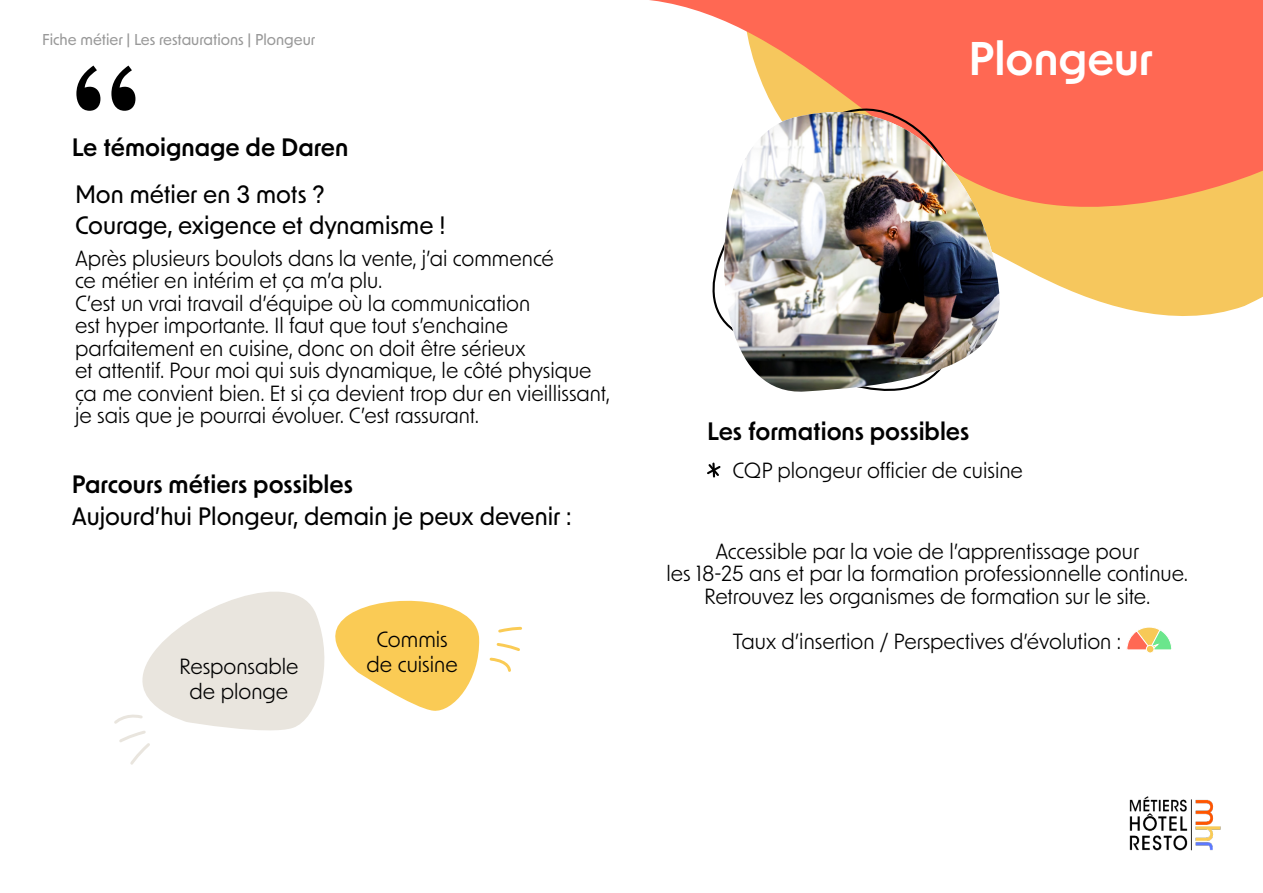
<style>
.page{position:relative;width:1263px;height:893px;background:#fff}
.page>*{position:absolute;margin:0;border:0;box-sizing:border-box;transform-origin:0 0}
.t1{font:700 150px "Copperplate Gothic";color:#000}
.t2{font:600 45px "New Order";color:#fff}
.t3{font:500 24px/31.5px "New Order";color:#000}
.t4{font:600 24px "New Order";color:#000}
.t5{font:21px/22.5px "New Order";color:#000;text-align:center}
.t6{font:500 15px "New Order";color:#999}
</style>
<div class="page">
<img style="left:1129px;top:796px;width:92px;height:55px">
<svg style="left:1057px;top:237px;width:206px;height:79px;background:#f7cd6f"></svg>
<svg style="left:649px;top:0;width:614px;height:237px;background:#fd8467"></svg>
<svg style="left:707px;top:462px;width:14px;height:16px"></svg>
<svg style="left:1127px;top:627px;width:45px;height:23px"></svg>
<div style="left:1146px;top:645px;width:8px;height:8px;background:#f7c957;border-radius:50%"></div>
<div style="left:1146px;top:645px;width:8px;height:8px;border:1px solid #fff;border-radius:50%"></div>
<svg style="left:498px;top:626px;width:24px;height:7px"></svg>
<svg style="left:489px;top:643px;width:31px;height:29px"></svg>
<svg style="left:114px;top:591px;width:366px;height:174px"></svg>
<svg style="left:673px;top:57px;width:384px;height:246px"></svg>
<svg style="left:714px;top:84px;width:288px;height:236px"></svg>
<img style="left:722px;top:112px;width:279px;height:280px">
<p class="t6" style="left:42px;top:30px;width:275px">Fiche métier | Les restaurations | Plongeur</p>
<h1 class="t1" style="left:65px;top:35px;width:83px">“</h1>
<p class="t4" style="left:72px;top:132px;width:278px">Le témoignage de Daren</p>
<p class="t3" style="left:75px;top:177px;width:372px">Mon métier en 3 mots ?<br>Courage, exigence et dynamisme !</p>
<p class="t5" style="left:75px;top:246px;width:537px;text-align:left">Après plusieurs boulots dans la vente, j’ai commencé<br>ce métier en intérim et ça m’a plu.<br>C’est un vrai travail d’équipe où la communication<br>est hyper importante. Il faut que tout s’enchaine parfaitement en cuisine, donc on doit être sérieux<br>et attentif. Pour moi qui suis dynamique, le côté physique ça me convient bien. Et si ça devient trop dur en vieillissant, je sais que je pourrai évoluer. C’est rassurant.</p>
<p class="t4" style="left:72px;top:469px;width:283px">Parcours métiers possibles</p>
<p class="t3" style="left:72px;top:499px;width:501px">Aujourd’hui Plongeur, demain je peux devenir :</p>
<h2 class="t2" style="left:968px;top:29px;width:186px">Plongeur</h2>
<p class="t4" style="left:707px;top:416px;width:264px">Les formations possibles</p>
<p class="t5" style="left:732px;top:458px;width:292px">CQP plongeur officier de cuisine</p>
<p class="t5" style="left:666px;top:539px;width:523px">Accessible par la voie de l’apprentissage pour<br>les 18-25 ans et par la formation professionnelle continue.<br>Retrouvez les organismes de formation sur le site.</p>
<p class="t5" style="left:179px;top:653px;width:121px;line-height:25.2px">Responsable de plonge</p>
<p class="t5" style="left:377px;top:627px;width:73px">Commis</p>
<p class="t5" style="left:733px;top:629px;width:390px">Taux d’insertion / Perspectives d’évolution :</p>
<p class="t5" style="left:367px;top:652px;width:93px">de cuisine</p>
</div>
